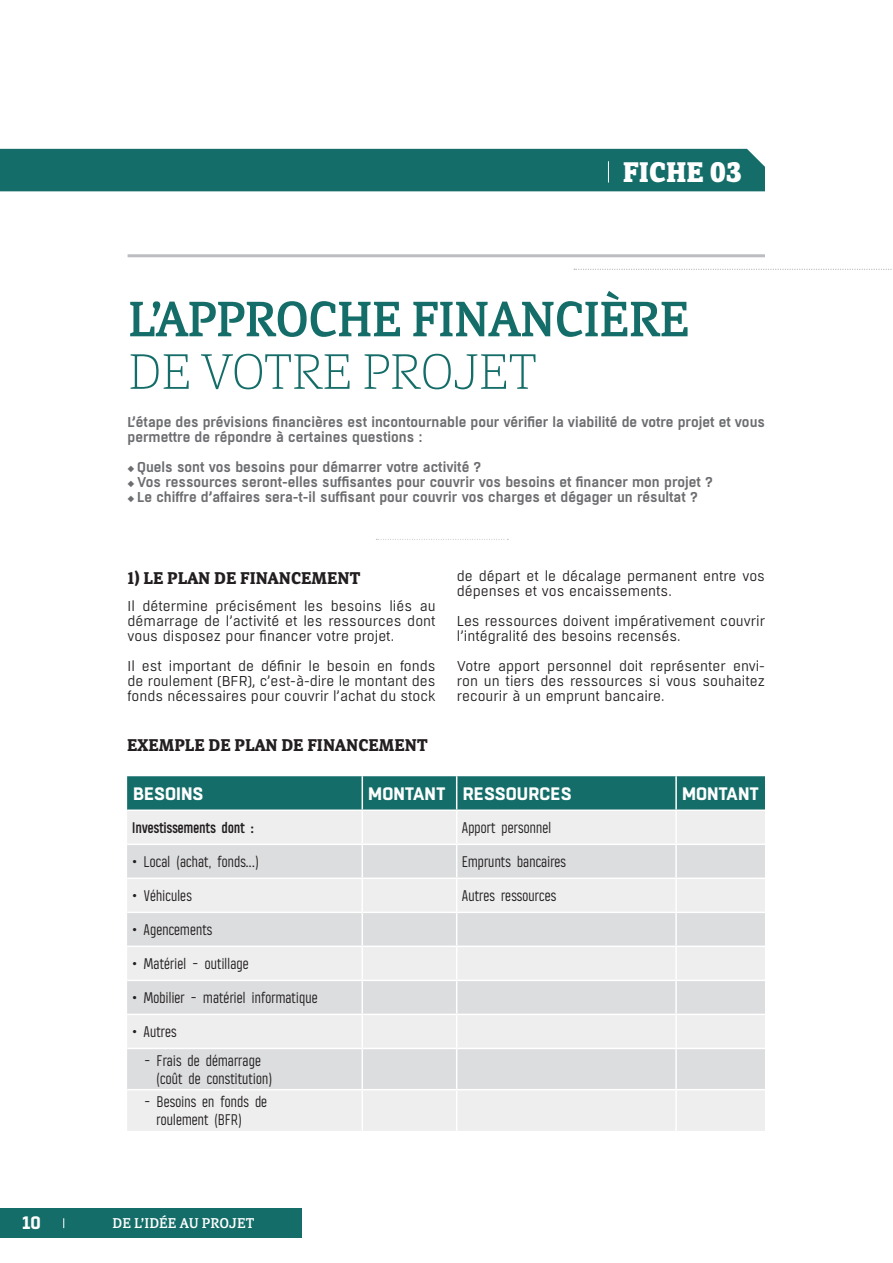
<style>
.page{position:relative;width:893px;height:1263px;background:#fff}
.page>*{position:absolute;margin:0;border:0;box-sizing:border-box;transform-origin:0 0}
.t1{font:500 52.5px "Directa Serif";letter-spacing:-.02em;color:#146d68}
.t2{font:100 52.5px "Directa Serif";letter-spacing:-.02em;color:#146d68}
.t3{font:800 30px "Directa Serif";color:#fff}
.t4{font:700 18px "Directa Serif";color:#231f20}
.t5{font:700 18px "Boxed";color:#fff}
.t6{font:15px/18px "Alasar";color:#231f20}
.t7{font:700 15px "Alasar";color:#231f20}
.t8{font:500 15px "Directa Serif";color:#fff}
.t9{font:14.25px/15px "Boxed";color:#231f20;text-align:justify}
.t10{font:600 14.25px/15px "Boxed";color:#6c6d70}
</style>
<div class="page">
<div style="left:0;top:1208px;width:302px;height:30px;background:#146d68"></div>
<svg style="left:574px;top:269px;width:318px;height:1px"></svg>
<hr style="left:128px;top:254px;width:637px;height:3px;background:#bcbdc0">
<div style="left:0;top:149px;width:765px;height:42px;background:#146d68"></div>
<div style="left:127px;top:776px;width:638px;height:33px;background:#146d68"></div>
<div style="left:127px;top:811px;width:638px;height:320px;background:#eeeeef"></div>
<svg style="left:127px;top:845px;width:638px;height:244px;background:#e3e4e5"></svg>
<hr style="left:362px;top:776px;width:1px;height:33px;background:#fff">
<hr style="left:456px;top:776px;width:1px;height:33px;background:#fff">
<hr style="left:675px;top:776px;width:2px;height:33px;background:#fff">
<hr style="left:362px;top:811px;width:1px;height:32px;background:#fff">
<hr style="left:456px;top:811px;width:1px;height:32px;background:#fff">
<hr style="left:675px;top:811px;width:2px;height:32px;background:#fff">
<hr style="left:127px;top:843px;width:235px;height:2px;background:#fff">
<hr style="left:362px;top:843px;width:95px;height:2px;background:#fff">
<hr style="left:362px;top:845px;width:1px;height:32px;background:#fff">
<hr style="left:457px;top:843px;width:219px;height:2px;background:#fff">
<hr style="left:456px;top:845px;width:1px;height:32px;background:#fff">
<hr style="left:676px;top:843px;width:89px;height:2px;background:#fff">
<hr style="left:675px;top:845px;width:2px;height:32px;background:#fff">
<hr style="left:127px;top:877px;width:235px;height:2px;background:#fff">
<hr style="left:362px;top:877px;width:95px;height:2px;background:#fff">
<hr style="left:362px;top:879px;width:1px;height:32px;background:#fff">
<hr style="left:457px;top:877px;width:219px;height:2px;background:#fff">
<hr style="left:456px;top:879px;width:1px;height:32px;background:#fff">
<hr style="left:676px;top:877px;width:89px;height:2px;background:#fff">
<hr style="left:675px;top:879px;width:2px;height:32px;background:#fff">
<hr style="left:127px;top:911px;width:235px;height:2px;background:#fff">
<hr style="left:362px;top:911px;width:95px;height:2px;background:#fff">
<hr style="left:362px;top:913px;width:1px;height:32px;background:#fff">
<hr style="left:457px;top:911px;width:219px;height:2px;background:#fff">
<hr style="left:456px;top:913px;width:1px;height:32px;background:#fff">
<hr style="left:676px;top:911px;width:89px;height:2px;background:#fff">
<hr style="left:675px;top:913px;width:2px;height:32px;background:#fff">
<hr style="left:127px;top:945px;width:235px;height:2px;background:#fff">
<hr style="left:362px;top:945px;width:95px;height:2px;background:#fff">
<hr style="left:362px;top:947px;width:1px;height:33px;background:#fff">
<hr style="left:457px;top:945px;width:219px;height:2px;background:#fff">
<hr style="left:456px;top:947px;width:1px;height:33px;background:#fff">
<hr style="left:676px;top:945px;width:89px;height:2px;background:#fff">
<hr style="left:675px;top:947px;width:2px;height:33px;background:#fff">
<hr style="left:127px;top:980px;width:235px;height:1px;background:#fff">
<hr style="left:362px;top:980px;width:95px;height:1px;background:#fff">
<hr style="left:362px;top:981px;width:1px;height:33px;background:#fff">
<hr style="left:457px;top:980px;width:219px;height:1px;background:#fff">
<hr style="left:456px;top:981px;width:1px;height:33px;background:#fff">
<hr style="left:676px;top:980px;width:89px;height:1px;background:#fff">
<hr style="left:675px;top:981px;width:2px;height:33px;background:#fff">
<hr style="left:127px;top:1014px;width:235px;height:1px;background:#fff">
<hr style="left:362px;top:1014px;width:95px;height:1px;background:#fff">
<hr style="left:362px;top:1015px;width:1px;height:33px;background:#fff">
<hr style="left:457px;top:1014px;width:219px;height:1px;background:#fff">
<hr style="left:456px;top:1015px;width:1px;height:33px;background:#fff">
<hr style="left:676px;top:1014px;width:89px;height:1px;background:#fff">
<hr style="left:675px;top:1015px;width:2px;height:33px;background:#fff">
<hr style="left:127px;top:1048px;width:235px;height:1px;background:#fff">
<hr style="left:362px;top:1048px;width:95px;height:1px;background:#fff">
<hr style="left:362px;top:1049px;width:1px;height:40px;background:#fff">
<hr style="left:457px;top:1048px;width:219px;height:1px;background:#fff">
<hr style="left:456px;top:1049px;width:1px;height:40px;background:#fff">
<hr style="left:676px;top:1048px;width:89px;height:1px;background:#fff">
<hr style="left:675px;top:1049px;width:2px;height:40px;background:#fff">
<hr style="left:127px;top:1089px;width:235px;height:1px;background:#fff">
<hr style="left:362px;top:1089px;width:95px;height:1px;background:#fff">
<hr style="left:362px;top:1090px;width:1px;height:41px;background:#fff">
<hr style="left:457px;top:1089px;width:219px;height:1px;background:#fff">
<hr style="left:456px;top:1090px;width:1px;height:41px;background:#fff">
<hr style="left:676px;top:1089px;width:89px;height:1px;background:#fff">
<hr style="left:675px;top:1090px;width:2px;height:41px;background:#fff">
<svg style="left:376px;top:539px;width:132px;height:1px"></svg>
<h2 class="t3" style="left:623px;top:153px;width:120px">FICHE 03</h2>
<h1 class="t1" style="left:128px;top:287px;width:563px">L’APPROCHE FINANCIÈRE</h1>
<h1 class="t2" style="left:128px;top:341px;width:411px">DE VOTRE PROJET</h1>
<p class="t10" style="left:128px;top:415px;width:639px">L’étape des prévisions financières est incontournable pour vérifier la viabilité de votre projet et vous permettre de répondre à certaines questions :</p>
<p class="t10" style="left:128px;top:460px;width:355px">◆ Quels sont vos besoins pour démarrer votre activité ?</p>
<p class="t10" style="left:128px;top:475px;width:587px">◆ Vos ressources seront-elles suffisantes pour couvrir vos besoins et financer mon projet ?</p>
<p class="t10" style="left:128px;top:490px;width:572px">◆ Le chiffre d’affaires sera-t-il suffisant pour couvrir vos charges et dégager un résultat ?</p>
<p class="t4" style="left:128px;top:567px;width:234px">1) LE PLAN DE FINANCEMENT</p>
<p class="t9" style="left:128px;top:599px;width:310px">Il détermine précisément les besoins liés au démarrage de l’activité et les ressources dont vous disposez pour financer votre projet.</p>
<p class="t9" style="left:128px;top:659px;width:310px">Il est important de définir le besoin en fonds de roulement (BFR), c’est-à-dire le montant des fonds nécessaires pour couvrir l’achat du stock</p>
<p class="t9" style="left:457px;top:569px;width:310px">de départ et le décalage permanent entre vos dépenses et vos encaissements.</p>
<p class="t9" style="left:457px;top:614px;width:310px">Les ressources doivent impérativement couvrir l’intégralité des besoins recensés.</p>
<p class="t9" style="left:457px;top:659px;width:310px">Votre apport personnel doit représenter envi&shy;ron un tiers des ressources si vous souhaitez recourir à un emprunt bancaire.</p>
<p class="t4" style="left:127px;top:734px;width:302px">EXEMPLE DE PLAN DE FINANCEMENT</p>
<p class="t5" style="left:133px;top:782px;width:11px">BESOINS</p>
<p class="t5" style="left:368px;top:782px;width:12px">MONTANT</p>
<p class="t5" style="left:463px;top:782px;width:12px">RESSOURCES</p>
<p class="t5" style="left:682px;top:782px;width:12px">MONTANT</p>
<p class="t7" style="left:133px;top:818px;width:123px">Investissements dont :</p>
<p class="t6" style="left:463px;top:818px;width:91px">Apport personnel</p>
<p class="t6" style="left:133px;top:852px;width:128px">• Local (achat, fonds...)</p>
<p class="t6" style="left:463px;top:852px;width:106px">Emprunts bancaires</p>
<p class="t6" style="left:133px;top:886px;width:61px">• Véhicules</p>
<p class="t6" style="left:463px;top:886px;width:96px">Autres ressources</p>
<p class="t6" style="left:133px;top:920px;width:81px">• Agencements</p>
<p class="t6" style="left:133px;top:954px;width:118px">• Matériel - outillage</p>
<p class="t6" style="left:133px;top:988px;width:187px">• Mobilier - matériel informatique</p>
<p class="t6" style="left:133px;top:1022px;width:46px">• Autres</p>
<p class="t6" style="left:157px;top:1051px;width:118px;text-indent:-12px">- Frais de démarrage (coût de constitution)</p>
<p class="t6" style="left:157px;top:1092px;width:112px;text-indent:-12px">- Besoins en fonds de roulement (BFR)</p>
<p class="t5" style="left:22px;top:1211px;width:20px">10</p>
<p class="t8" style="left:113px;top:1214px;width:143px">DE L’IDÉE AU PROJET</p>
</div>
